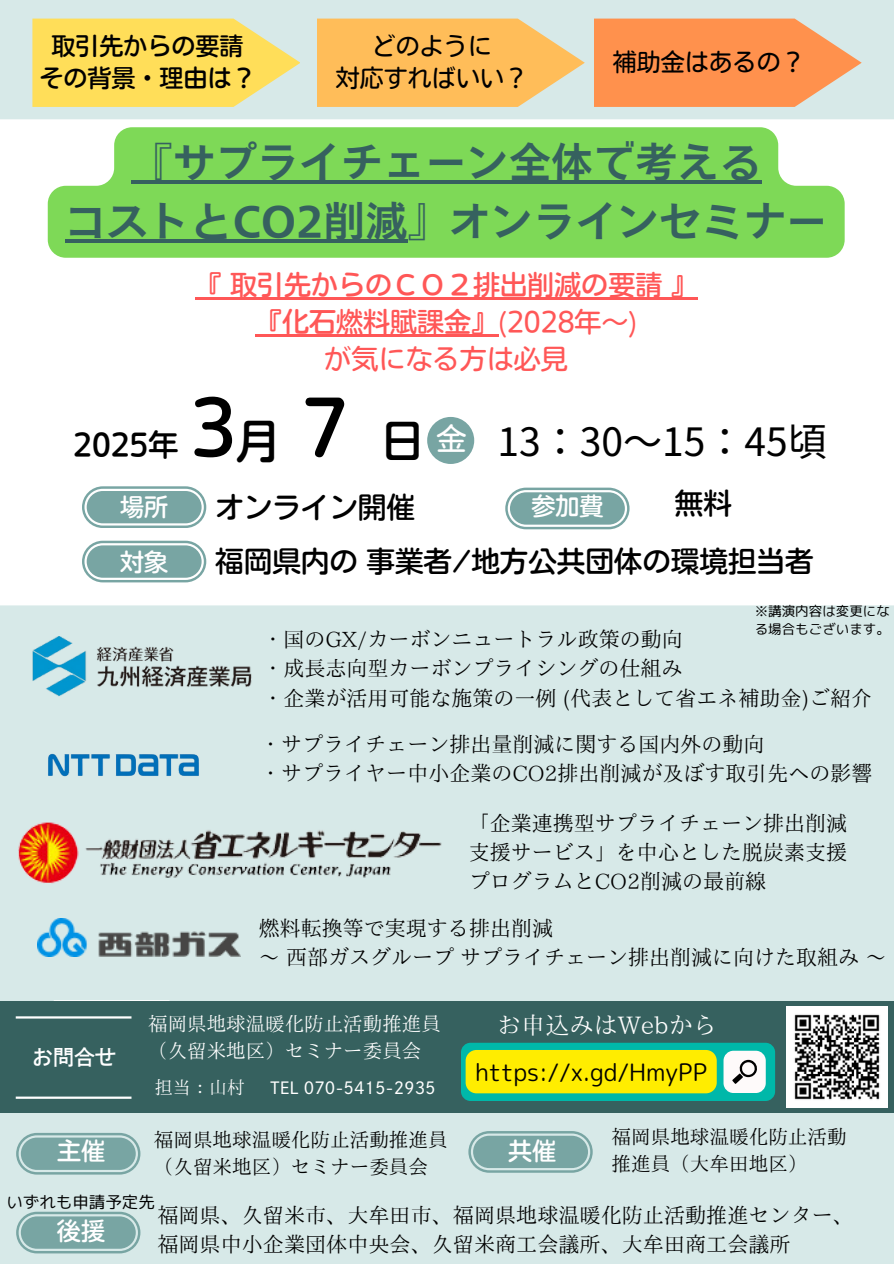
<style>
.page{position:relative;width:894px;height:1264px;background:#fff}
.page>*{position:absolute;margin:0;border:0;box-sizing:border-box;transform-origin:0 0}
.t1{font:73.5px "Nud Motoya Maru Std W4";color:#000}
.t2{font:45px "Nud Motoya Maru Std W4";color:#000}
.t3{font:700 42px/58.5px "Tazugane Info Std N";color:#36615f;text-align:center}
.t4{font:39px "Noto Sans JP";color:#000}
.t5{font:30px "Nud Motoya Maru Std W4";color:#000}
.t6{font:30px "Nud Motoya Maru Std W3";color:#fff}
.t7{font:28.5px "Nud Motoya Maru Std W4";color:#000}
.t8{font:27px/37.2px "Nud Motoya Maru Std W4";color:#ff5757;text-align:center}
.t9{font:24.15px "IP Aex Mincho";color:#fff}
.t10{font:24px/32.7px "Nud Motoya Maru Std W3";color:#000;text-align:center}
.t11{font:24px "rounded mplus 1 p regular";color:#000}
.t12{font:24px/32.7px "Nud Motoya Maru Std W4";color:#000;text-align:center}
.t13{font:24px "Nud Motoya Maru Std W4";color:#fff}
.t14{font:21.15px/29.2px "IP Aex Mincho";color:#000}
.t15{font:21px/29.2px "IP Aex Mincho";color:#000;text-align:justify}
.t16{font:21px "DMT Shuei Go Kin Std B";color:#fff}
.t17{font:19.65px/27px "IP Aex Mincho";color:#000}
.t18{font:19.5px/27px "IP Aex Mincho";color:#fff}
.t19{font:18px "IP Aex Mincho";color:#fff}
.t20{font:16.5px "DMT Shuei Go Kin Std M";color:#fff}
.t21{font:16.5px "rounded mplus 1 p regular";color:#000}
.t22{font:13.5px/18px "rounded mplus 1 p regular";color:#000}
.s1{font-family:"Nud Motoya Maru Std W3"}
</style>
<div class="page">
<div style="left:0;top:0;width:893px;height:1263px;background:#d7e9e8"></div>
<hr style="left:54px;top:1000px;width:115px;height:2px;background:#fff">
<svg style="left:32px;top:19px;width:268px;height:88px"></svg>
<svg style="left:317px;top:19px;width:267px;height:88px"></svg>
<svg style="left:594px;top:19px;width:267px;height:88px"></svg>
<svg style="left:16px;top:1211px;width:124px;height:42px"></svg>
<div style="left:0;top:1001px;width:893px;height:111px;background:#36615f"></div>
<hr style="left:16px;top:1016px;width:115px;height:2px;background:#fff">
<hr style="left:16px;top:1096px;width:115px;height:2px;background:#fff">
<svg style="left:16px;top:1132px;width:124px;height:42px"></svg>
<svg style="left:468px;top:1131px;width:124px;height:41px"></svg>
<div style="left:0;top:119px;width:893px;height:486px;background:#fff"></div>
<div style="left:427px;top:417px;width:47px;height:47px;background:#78a5a3;border-radius:50%"></div>
<svg style="left:82px;top:486px;width:124px;height:42px"></svg>
<svg style="left:505px;top:487px;width:124px;height:42px"></svg>
<svg style="left:82px;top:540px;width:124px;height:42px"></svg>
<img style="left:32px;top:636px;width:220px;height:61px">
<img style="left:48px;top:753px;width:151px;height:24px">
<img style="left:18px;top:822px;width:424px;height:62px">
<img style="left:37px;top:918px;width:203px;height:38px">
<img style="left:786px;top:1006px;width:101px;height:101px">
<svg style="left:48px;top:127px;width:796px;height:131px;fill:#7ed957"></svg>
<hr style="left:131px;top:181px;width:630px;height:3px;background:#36615f">
<hr style="left:65px;top:239px;width:342px;height:3px;background:#36615f">
<hr style="left:195px;top:297px;width:502px;height:2px;background:#ff5757">
<hr style="left:255px;top:334px;width:243px;height:3px;background:#ff5757">
<svg style="left:461px;top:1042px;width:313px;height:58px"></svg>
<h5 class="t12" style="left:40px;top:29px;width:217px">取引先からの要請その背景・理由は？</h5>
<h6 class="t10" style="left:336px;top:29px;width:193px">どのように<br>対応すればいい？</h6>
<h6 class="t10" style="left:612px;top:46px;width:193px">補助金はあるの？</h6>
<p class="t3" style="left:65px;top:133px;width:764px">『サプライチェーン全体で考える<br>コストとCO2削減』オンラインセミナー</p>
<p class="t8" style="left:195px;top:266px;width:504px">『取引先からのＣＯ２排出削減の要請』『化石燃料賦課金』<span class="s1">(2028年～)<br>が気になる方は必見</span></p>
<p class="t1" style="left:190px;top:390px;width:47px">3</p>
<h5 class="t1" style="left:302px;top:390px;width:47px">7</h5>
<h4 class="t2" style="left:236px;top:418px;width:39px">月</h4>
<p class="t2" style="left:380px;top:418px;width:34px">日</p>
<p class="t6" style="left:436px;top:423px;width:30px">金</p>
<p class="t4" style="left:497px;top:410px;width:331px">13：30～15：45頃</p>
<h2 class="t5" style="left:73px;top:429px;width:106px">2025年</h2>
<p class="t13" style="left:120px;top:495px;width:49px">場所</p>
<h5 class="t13" style="left:531px;top:494px;width:73px">参加費</h5>
<h4 class="t13" style="left:120px;top:549px;width:49px">対象</h4>
<p class="t7" style="left:215px;top:493px;width:201px">オンライン開催</p>
<h5 class="t7" style="left:674px;top:489px;width:58px">無料</h5>
<h4 class="t7" style="left:215px;top:547px;width:599px">福岡県内の事業者/地方公共団体の環境担当者</h4>
<p class="t16" style="left:32px;top:1046px;width:85px">お問合せ</p>
<p class="t22" style="left:754px;top:601px;width:137px">※講演内容は変更になる場合もございます。</p>
<p class="t15" style="left:262px;top:624px;width:421px">・国のGX/カーボンニュートラル政策の動向</p>
<p class="t15" style="left:262px;top:654px;width:421px">・成長志向型カーボンプライシングの仕組み</p>
<p class="t15" style="left:262px;top:683px;width:611px">・企業が活用可能な施策の一例 (代表として省エネ補助金)ご紹介</p>
<p class="t15" style="left:260px;top:729px;width:505px">・サプライチェーン排出量削減に関する国内外の動向</p>
<p class="t15" style="left:260px;top:758px;width:613px">・サプライヤー中小企業のCO2排出削減が及ぼす取引先への影響</p>
<p class="t15" style="left:469px;top:808px;width:379px">「企業連携型サプライチェーン排出削減支援サービス」を中心とした脱炭素支援プログラムとCO2削減の最前線</p>
<p class="t15" style="left:259px;top:913px;width:295px">燃料転換等で実現する排出削減</p>
<p class="t15" style="left:259px;top:942px;width:625px">～西部ガスグループサプライチェーン排出削減に向けた取組み～</p>
<p class="t18" style="left:148px;top:1010px;width:294px">福岡県地球温暖化防止活動推進員（久留米地区）セミナー委員会</p>
<p class="t19" style="left:155px;top:1078px;width:91px">担当：山村</p>
<p class="t20" style="left:270px;top:1079px;width:167px">TEL 070-5415-2935</p>
<p class="t9" style="left:497px;top:1012px;width:221px">お申込みはWebから</p>
<p class="t11" style="left:475px;top:1054px;width:233px">https://x.gd/HmyPP</p>
<h4 class="t13" style="left:57px;top:1139px;width:49px">主催</h4>
<h3 class="t17" style="left:154px;top:1126px;width:295px">福岡県地球温暖化防止活動推進員（久留米地区）セミナー委員会</h3>
<p class="t13" style="left:508px;top:1139px;width:49px">共催</p>
<p class="t17" style="left:611px;top:1123px;width:236px">福岡県地球温暖化防止活動</p>
<p class="t17" style="left:611px;top:1150px;width:197px">推進員（大牟田地区）</p>
<p class="t21" style="left:6px;top:1189px;width:150px">いずれも申請予定先</p>
<p class="t14" style="left:157px;top:1199px;width:698px">福岡県、久留米市、大牟田市、福岡県地球温暖化防止活動推進センター、福岡県中小企業団体中央会、久留米商工会議所、大牟田商工会議所</p>
<h1 class="t13" style="left:57px;top:1219px;width:49px">後援</h1>
</div>
